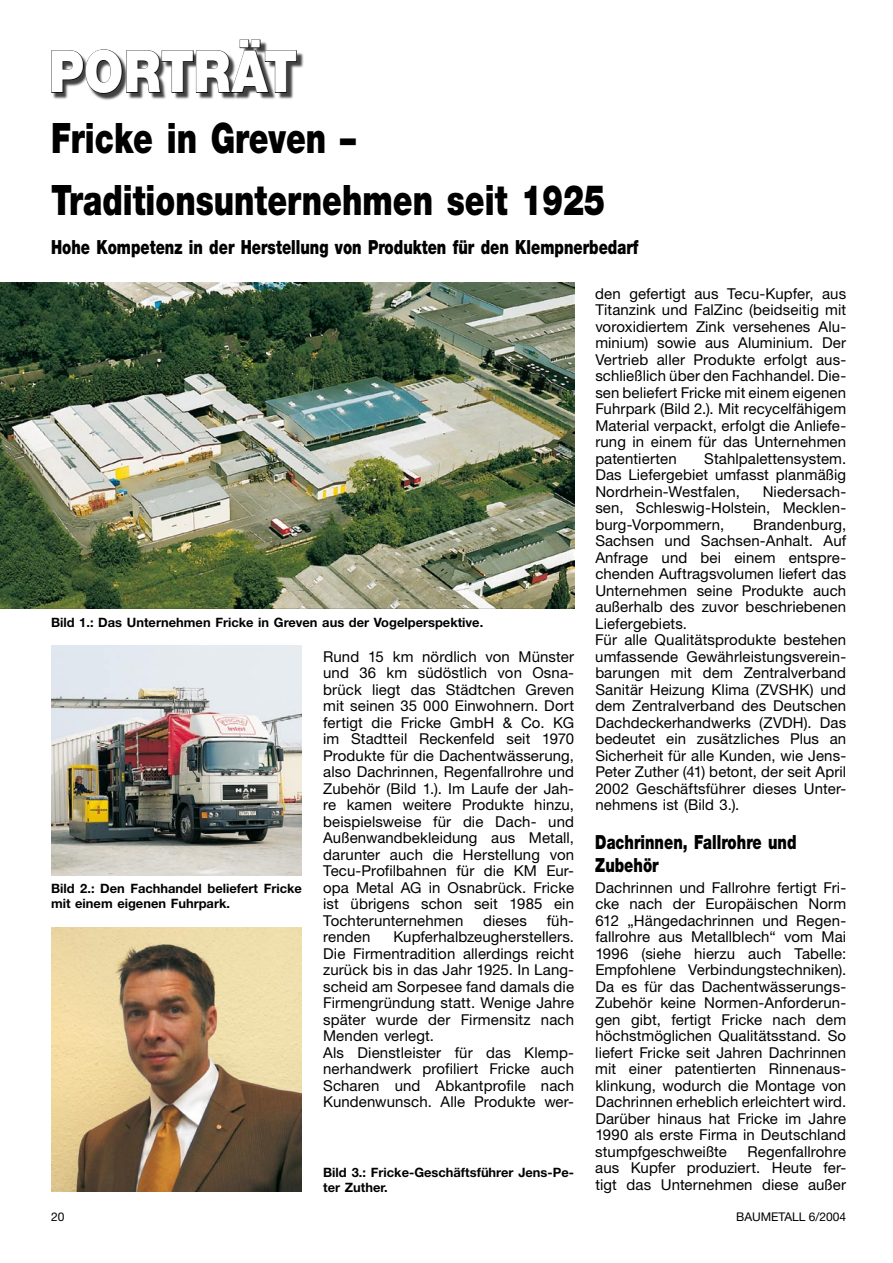
<style>
.page{position:relative;width:893px;height:1263px;background:#fff}
.page>*{position:absolute;margin:0;border:0;box-sizing:border-box;transform-origin:0 0}
.t1{font:900 58.05px "Helvetica Neue LT Std";color:#fff;scale:.86 1}
.t2{font:900 42px/61.5px "Helvetica Neue LT Std";color:#000;scale:.75 1}
.t3{font:900 19.5px/22.5px "Helvetica Neue LT Std";color:#000;scale:.75 1}
.t4{font:15px/16.5px "Helvetica Neue LT Std";letter-spacing:.005em;color:#000;text-align:justify}
.t5{font:700 12.9px/14.2px "Helvetica Neue LT Std";color:#000}
.t6{font:12px "Helvetica Neue LT Std";color:#000}
</style>
<div class="page">
<img style="left:0;top:282px;width:574px;height:327px">
<img style="left:51px;top:645px;width:251px;height:230px">
<img style="left:51px;top:927px;width:251px;height:264px">
<div style="left:52px;top:40px;width:252px;height:61px;background:#000;opacity:.75"></div>
<svg style="left:51px;top:39px;width:246px;height:55px"></svg>
<h1 class="t1" style="left:49px;top:37px;width:290px">PORTRÄT</h1>
<h2 class="t2" style="left:51px;top:107px;width:741px">Fricke in Greven –<br>Traditionsunternehmen seit 1925</h2>
<h3 class="t3" style="left:51px;top:235px;width:785px">Hohe Kompetenz in der Herstellung von Produkten für den Klempnerbedarf</h3>
<p class="t5" style="left:51px;top:614px;width:434px">Bild 1.: Das Unternehmen Fricke in Greven aus der Vogelperspektive.</p>
<p class="t5" style="left:51px;top:881px;width:252px">Bild 2.: Den Fachhandel beliefert Fricke mit einem eigenen Fuhrpark.</p>
<p class="t4" style="left:323px;top:648px;width:252px">Rund 15 km nördlich von Münster und 36 km südöstlich von Osna&shy;brück liegt das Städtchen Greven mit seinen 35 000 Einwohnern. Dort fertigt die Fricke GmbH &amp; Co. KG im Stadtteil Reckenfeld seit 1970<br>Produkte für die Dachentwässerung, also Dachrinnen, Regenfallrohre und Zubehör (Bild 1.). Im Laufe der Jah&shy;re kamen weitere Produkte hinzu, beispielsweise für die Dach- und Außenwandbekleidung aus Metall, darunter auch die Herstellung von Tecu-Profilbahnen für die KM Eur&shy;opa Metal AG in Osnabrück. Fricke ist übrigens schon seit 1985 ein Tochterunternehmen</p>
<p class="t4" style="left:483px;top:912px;width:45px">dieses</p>
<p class="t4" style="left:547px;top:912px;width:29px">füh-</p>
<p class="t4" style="left:323px;top:928px;width:252px;text-align:left;text-indent:70px">Kupferhalbzeugherstellers.<br>Die Firmentradition allerdings reicht zurück bis in das Jahr 1925. In Lang&shy;scheid am Sorpesee fand damals die<br>Firmengründung statt. Wenige Jahre später wurde der Firmensitz nach<br>Menden verlegt.<br>Als Dienstleister für das Klemp&shy;nerhandwerk profiliert Fricke auch<br>Scharen und Abkantprofile nach<br>Kundenwunsch. Alle Produkte wer-</p>
<p class="t4" style="left:323px;top:928px;width:49px">renden</p>
<p class="t5" style="left:323px;top:1165px;width:252px">Bild 3.: Fricke-Geschäftsführer Jens-Pe&shy;ter Zuther.</p>
<p class="t4" style="left:595px;top:285px;width:252px">den gefertigt aus Tecu-Kupfer, aus Titanzink und FalZinc (beidseitig mit voroxidiertem Zink versehenes Alu&shy;minium) sowie aus Aluminium. Der Vertrieb aller Produkte erfolgt aus&shy;schließlich über den Fachhandel. Die&shy;sen beliefert Fricke mit einem eigenen Fuhrpark (Bild 2.). Mit recycelfähigem Material verpackt, erfolgt die Anliefe&shy;rung in einem für das Unternehmen patentierten</p>
<p class="t4" style="left:595px;top:450px;width:252px;text-indent:109px">Stahlpalettensystem.<br>Das Liefergebiet umfasst planmäßig Nordrhein-Westfalen,</p>
<p class="t4" style="left:595px;top:483px;width:252px;text-indent:167px">Niedersach&shy;sen, Schleswig-Holstein, Mecklen&shy;burg-Vorpommern,</p>
<p class="t4" style="left:595px;top:516px;width:252px;text-align:left;text-indent:158px">Brandenburg,<br>Sachsen und Sachsen-Anhalt. Auf<br>Anfrage und bei einem entspre&shy;chenden Auftragsvolumen liefert das<br>Unternehmen seine Produkte auch außerhalb des zuvor beschriebenen<br>Liefergebiets.<br>Für alle Qualitätsprodukte bestehen umfassende Gewährleistungsverein&shy;barungen mit dem Zentralverband<br>Sanitär Heizung Klima (ZVSHK) und dem Zentralverband des Deutschen<br>Dachdeckerhandwerks (ZVDH). Das bedeutet ein zusätzliches Plus an<br>Sicherheit für alle Kunden, wie Jens-<br>Peter Zuther (41) betont, der seit April<br>2002 Geschäftsführer dieses Unter&shy;nehmens ist (Bild 3.).</p>
<h3 class="t3" style="left:595px;top:831px;width:270px">Dachrinnen, Fallrohre und<br>Zubehör</h3>
<p class="t4" style="left:595px;top:879px;width:252px">Dachrinnen und Fallrohre fertigt Fri&shy;cke nach der Europäischen Norm 612 „Hängedachrinnen und Regen&shy;fallrohre aus Metallblech“ vom Mai 1996 (siehe hierzu auch Tabelle:<br>Empfohlene Verbindungstechniken).<br>Da es für das Dachentwässerungs-Zubehör keine Normen-Anforderun&shy;gen gibt, fertigt Fricke nach dem höchstmöglichen Qualitätsstand. So liefert Fricke seit Jahren Dachrinnen mit einer patentierten Rinnenaus&shy;klinkung, wodurch die Montage von Dachrinnen erheblich erleichtert wird.<br>Darüber hinaus hat Fricke im Jahre 1990 als erste Firma in Deutschland stumpfgeschweißte</p>
<p class="t4" style="left:595px;top:1143px;width:252px;text-indent:152px">Regenfallrohre aus Kupfer produziert. Heute fer&shy;tigt das Unternehmen diese außer</p>
<p class="t6" style="left:51px;top:1210px;width:15px">20</p>
<p class="t6" style="left:736px;top:1210px;width:112px">BAUMETALL 6/2004</p>
</div>
